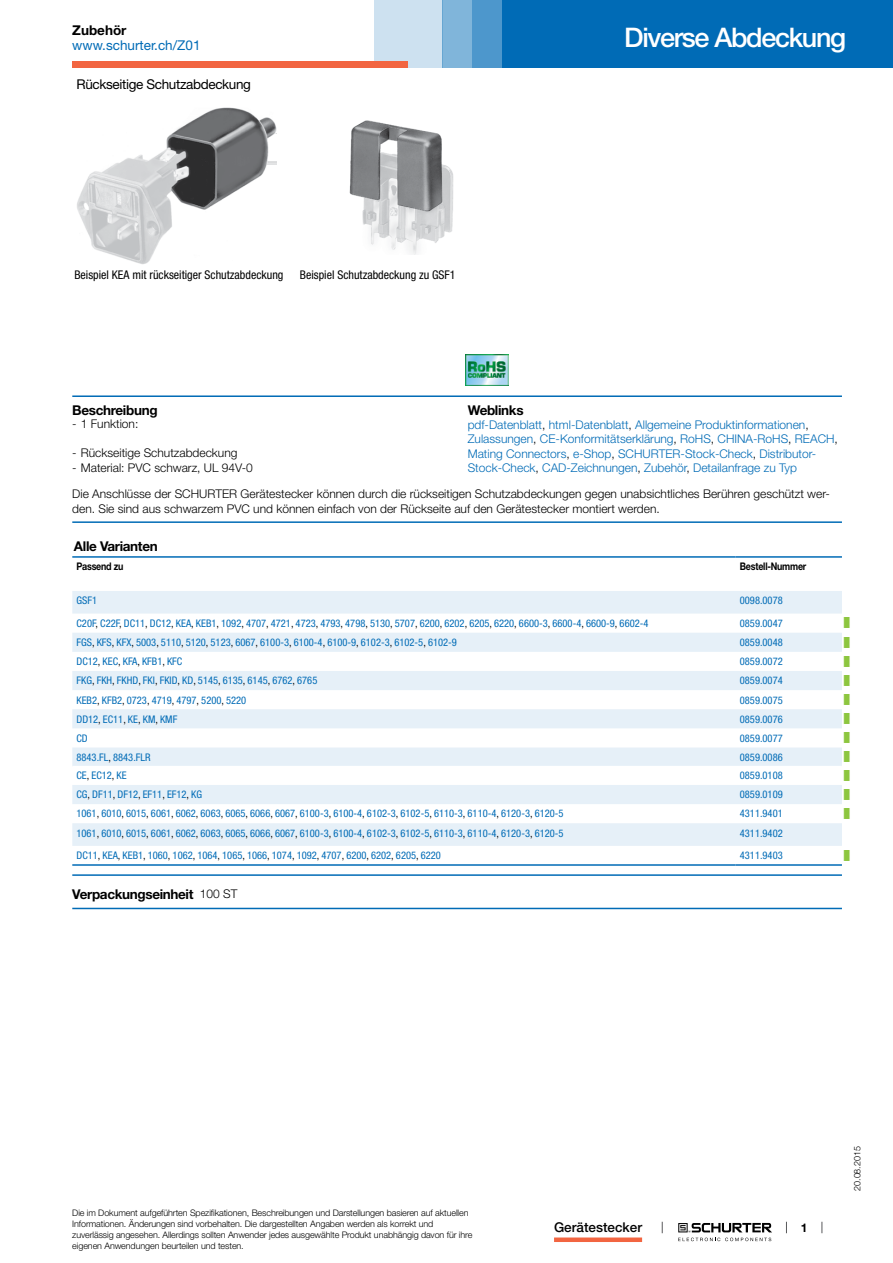
<style>
.page{position:relative;width:893px;height:1263px;background:#fff}
.page>*{position:absolute;margin:0;border:0;box-sizing:border-box;transform-origin:0 0}
.t1{font:500 27px "Helvetica Neue LT";letter-spacing:-.05em;color:#fff}
.t2{font:700 13.5px "Helvetica Neue LT";letter-spacing:-.025em;color:#000}
.t3{font:13.5px "Helvetica Neue LT";letter-spacing:-.025em;color:#000}
.t4{font:13.5px "Helvetica Neue LT";color:#006bb6}
.t5{font:500 13.5px "Helvetica Neue LT";color:#000}
.t6{font:700 13.5px "Helvetica Neue LT";color:#000}
.t7{font:300 12px/14.4px "Helvetica Neue LT";color:#000}
.t8{font:300 12px/14.4px "Helvetica Neue LT";color:#006bb6}
.t9{font:condensed 12px "Helvetica Neue LT";color:#000}
.t10{font:700 12px "Helvetica Neue LT";color:#000}
.t11{font:condensed 10.5px "Helvetica Neue LT";color:#006bb6}
.t12{font:700 10.5px "Helvetica Neue LT";letter-spacing:-.025em;color:#000;scale:.85 1}
.t13{font:300 9px/10.8px "Helvetica Neue LT";letter-spacing:-.01em;color:#000}
.t14{font:9px "Arial Unicode MS";color:#8dc63f}
.s1{color:#000}
.s2{font-weight:300;font-size:12px}
</style>
<div class="page">
<svg style="left:678px;top:1223px;width:94px;height:18px"></svg>
<div style="left:502px;top:0;width:391px;height:68px;background:#006bb6"></div>
<div style="left:442px;top:0;width:30px;height:68px;background:#80b5da"></div>
<div style="left:472px;top:0;width:30px;height:68px;background:#4d97cc"></div>
<div style="left:374px;top:0;width:68px;height:68px;background:#cde1f0"></div>
<div style="left:72px;top:62px;width:336px;height:6px;background:#f26541"></div>
<div style="left:554px;top:1237px;width:88px;height:5px;background:#f26541"></div>
<img style="left:77px;top:108px;width:199px;height:156px">
<img style="left:350px;top:120px;width:104px;height:135px">
<img style="left:466px;top:354px;width:42px;height:32px">
<hr style="left:72px;top:395px;width:770px;height:2px;background:#006bb6">
<hr style="left:72px;top:521px;width:770px;height:2px;background:#006bb6">
<svg style="left:72px;top:591px;width:770px;height:175px;fill:#e6f0f8"></svg>
<hr style="left:72px;top:556px;width:664px;height:2px;background:#006bb6">
<hr style="left:736px;top:556px;width:106px;height:2px;background:#006bb6">
<svg style="left:72px;top:785px;width:770px;height:61px;fill:#e6f0f8"></svg>
<hr style="left:72px;top:864px;width:664px;height:2px;background:#006bb6">
<hr style="left:736px;top:864px;width:106px;height:2px;background:#006bb6">
<hr style="left:72px;top:874px;width:770px;height:2px;background:#006bb6">
<hr style="left:72px;top:908px;width:770px;height:1px;background:#006bb6">
<p class="t6" style="left:72px;top:22px;width:56px">Zubehör</p>
<p class="t4" style="left:72px;top:37px;width:130px">www.schurter.ch/Z01</p>
<p class="t3" style="left:77px;top:76px;width:176px">Rückseitige Schutzabdeckung</p>
<p class="t9" style="left:74px;top:268px;width:211px">Beispiel KEA mit rückseitiger Schutzabdeckung</p>
<p class="t9" style="left:300px;top:268px;width:157px">Beispiel Schutzabdeckung zu GSF1</p>
<h1 class="t1" style="left:624px;top:21px;width:223px">Diverse Abdeckung</h1>
<p class="t2" style="left:72px;top:401px;width:87px">Beschreibung</p>
<p class="t7" style="left:72px;top:417px;width:68px">- 1 Funktion:</p>
<p class="t7" style="left:72px;top:445px;width:167px">- Rückseitige Schutzabdeckung</p>
<p class="t7" style="left:72px;top:460px;width:182px">- Material: PVC schwarz, UL 94V-0</p>
<p class="t2" style="left:468px;top:402px;width:57px">Weblinks</p>
<p class="t8" style="left:468px;top:417px;width:372px">pdf-Datenblatt<span class="s1">,</span> html-Datenblatt<span class="s1">,</span> Allgemeine Produktinformationen<span class="s1">, </span>Zulassungen<span class="s1">,</span> CE-Konformitätserklärung<span class="s1">,</span> RoHS<span class="s1">,</span> CHINA-RoHS<span class="s1">,</span> REACH<span class="s1">, </span>Mating Connectors<span class="s1">,</span> e-Shop<span class="s1">,</span> SCHURTER-Stock-Check<span class="s1">,</span> Distributor-Stock-Check<span class="s1">,</span> CAD-Zeichnungen<span class="s1">,</span> Zubehör<span class="s1">,</span> Detailanfrage zu Typ</p>
<p class="t7" style="left:72px;top:487px;width:759px">Die Anschlüsse der SCHURTER Gerätestecker können durch die rückseitigen Schutzabdeckungen gegen unabsichtliches Berühren geschützt wer&shy;den. Sie sind aus schwarzem PVC und können einfach von der Rückseite auf den Gerätestecker montiert werden.</p>
<p class="t2" style="left:74px;top:538px;width:85px">Alle Varianten</p>
<p class="t12" style="left:77px;top:560px;width:57px">Passend zu</p>
<p class="t12" style="left:740px;top:560px;width:80px">Bestell-Nummer</p>
<p class="t11" style="left:77px;top:594px;width:22px">GSF1</p>
<p class="t11" style="left:740px;top:594px;width:44px">0098.0078</p>
<p class="t11" style="left:77px;top:617px;width:573px">C20F<span class="s1">,</span> C22F<span class="s1">,</span> DC11<span class="s1">,</span> DC12<span class="s1">,</span> KEA<span class="s1">,</span> KEB1<span class="s1">,</span> 1092<span class="s1">,</span> 4707<span class="s1">,</span> 4721<span class="s1">,</span> 4723<span class="s1">,</span> 4793<span class="s1">,</span> 4798<span class="s1">,</span> 5130<span class="s1">,</span> 5707<span class="s1">,</span> 6200<span class="s1">,</span> 6202<span class="s1">,</span> 6205<span class="s1">,</span> 6220<span class="s1">,</span> 6600-3<span class="s1">,</span> 6600-4<span class="s1">,</span> 6600-9<span class="s1">,</span> 6602-4</p>
<p class="t11" style="left:740px;top:617px;width:44px">0859.0047</p>
<p class="t14" style="left:844px;top:617px;width:7px">█</p>
<p class="t11" style="left:77px;top:636px;width:382px">FGS<span class="s1">,</span> KFS<span class="s1">,</span> KFX<span class="s1">,</span> 5003<span class="s1">,</span> 5110<span class="s1">,</span> 5120<span class="s1">,</span> 5123<span class="s1">,</span> 6067<span class="s1">,</span> 6100-3<span class="s1">,</span> 6100-4<span class="s1">,</span> 6100-9<span class="s1">,</span> 6102-3<span class="s1">,</span> 6102-5<span class="s1">,</span> 6102-9</p>
<p class="t11" style="left:740px;top:636px;width:44px">0859.0048</p>
<p class="t14" style="left:844px;top:636px;width:7px">█</p>
<p class="t11" style="left:77px;top:655px;width:107px">DC12<span class="s1">,</span> KEC<span class="s1">,</span> KFA<span class="s1">,</span> KFB1<span class="s1">,</span> KFC</p>
<p class="t11" style="left:740px;top:655px;width:44px">0859.0072</p>
<p class="t14" style="left:844px;top:655px;width:7px">█</p>
<p class="t11" style="left:77px;top:674px;width:242px">FKG<span class="s1">,</span> FKH<span class="s1">,</span> FKHD<span class="s1">,</span> FKI<span class="s1">,</span> FKID<span class="s1">,</span> KD<span class="s1">,</span> 5145<span class="s1">,</span> 6135<span class="s1">,</span> 6145<span class="s1">,</span> 6762<span class="s1">,</span> 6765</p>
<p class="t11" style="left:740px;top:674px;width:44px">0859.0074</p>
<p class="t14" style="left:844px;top:674px;width:7px">█</p>
<p class="t11" style="left:77px;top:694px;width:171px">KEB2<span class="s1">,</span> KFB2<span class="s1">,</span> 0723<span class="s1">,</span> 4719<span class="s1">,</span> 4797<span class="s1">,</span> 5200<span class="s1">,</span> 5220</p>
<p class="t11" style="left:740px;top:694px;width:44px">0859.0075</p>
<p class="t14" style="left:844px;top:693px;width:7px">█</p>
<p class="t11" style="left:77px;top:713px;width:102px">DD12<span class="s1">,</span> EC11<span class="s1">,</span> KE<span class="s1">,</span> KM<span class="s1">,</span> KMF</p>
<p class="t11" style="left:740px;top:713px;width:44px">0859.0076</p>
<p class="t14" style="left:844px;top:712px;width:7px">█</p>
<p class="t11" style="left:77px;top:732px;width:13px">CD</p>
<p class="t11" style="left:740px;top:732px;width:44px">0859.0077</p>
<p class="t14" style="left:844px;top:731px;width:7px">█</p>
<p class="t11" style="left:77px;top:751px;width:76px">8843.FL<span class="s1">,</span> 8843.FLR</p>
<p class="t11" style="left:740px;top:751px;width:44px">0859.0086</p>
<p class="t14" style="left:844px;top:751px;width:7px">█</p>
<p class="t11" style="left:77px;top:769px;width:52px">CE<span class="s1">,</span> EC12<span class="s1">,</span> KE</p>
<p class="t11" style="left:740px;top:769px;width:44px">0859.0108</p>
<p class="t14" style="left:844px;top:769px;width:7px">█</p>
<p class="t11" style="left:77px;top:788px;width:127px">CG<span class="s1">,</span> DF11<span class="s1">,</span> DF12<span class="s1">,</span> EF11<span class="s1">,</span> EF12<span class="s1">,</span> KG</p>
<p class="t11" style="left:740px;top:788px;width:44px">0859.0109</p>
<p class="t14" style="left:844px;top:788px;width:7px">█</p>
<p class="t11" style="left:77px;top:808px;width:489px">1061<span class="s1">,</span> 6010<span class="s1">,</span> 6015<span class="s1">,</span> 6061<span class="s1">,</span> 6062<span class="s1">,</span> 6063<span class="s1">,</span> 6065<span class="s1">,</span> 6066<span class="s1">,</span> 6067<span class="s1">,</span> 6100-3<span class="s1">,</span> 6100-4<span class="s1">,</span> 6102-3<span class="s1">,</span> 6102-5<span class="s1">,</span> 6110-3<span class="s1">,</span> 6110-4<span class="s1">,</span> 6120-3<span class="s1">,</span> 6120-5</p>
<p class="t11" style="left:740px;top:808px;width:44px">4311.9401</p>
<p class="t14" style="left:844px;top:807px;width:7px">█</p>
<p class="t11" style="left:77px;top:827px;width:489px">1061<span class="s1">,</span> 6010<span class="s1">,</span> 6015<span class="s1">,</span> 6061<span class="s1">,</span> 6062<span class="s1">,</span> 6063<span class="s1">,</span> 6065<span class="s1">,</span> 6066<span class="s1">,</span> 6067<span class="s1">,</span> 6100-3<span class="s1">,</span> 6100-4<span class="s1">,</span> 6102-3<span class="s1">,</span> 6102-5<span class="s1">,</span> 6110-3<span class="s1">,</span> 6110-4<span class="s1">,</span> 6120-3<span class="s1">,</span> 6120-5</p>
<p class="t11" style="left:740px;top:827px;width:44px">4311.9402</p>
<p class="t11" style="left:77px;top:849px;width:366px">DC11<span class="s1">,</span> KEA<span class="s1">,</span> KEB1<span class="s1">,</span> 1060<span class="s1">,</span> 1062<span class="s1">,</span> 1064<span class="s1">,</span> 1065<span class="s1">,</span> 1066<span class="s1">,</span> 1074<span class="s1">,</span> 1092<span class="s1">,</span> 4707<span class="s1">,</span> 6200<span class="s1">,</span> 6202<span class="s1">,</span> 6205<span class="s1">,</span> 6220</p>
<p class="t11" style="left:740px;top:849px;width:44px">4311.9403</p>
<p class="t14" style="left:844px;top:849px;width:7px">█</p>
<p class="t2" style="left:72px;top:886px;width:167px">Verpackungseinheit <span class="s2">100 ST</span></p>
<p class="t13" style="left:72px;top:1207px;width:402px">Die im Dokument aufgeführten Spezifikationen, Beschreibungen und Darstellungen basieren auf aktuellen Informationen. Änderungen sind vorbehalten. Die dargestellten Angaben werden als korrekt und zuverlässig angesehen. Allerdings sollten Anwender jedes ausgewählte Produkt unabhängig davon für ihre eigenen Anwendungen beurteilen und testen.</p>
<p class="t5" style="left:554px;top:1219px;width:90px">Gerätestecker</p>
<p class="t10" style="left:801px;top:1220px;width:8px">1</p>
<p class="t13" style="left:852px;top:1191px;width:46px;rotate:-90deg">20.08.2015</p>
</div>
